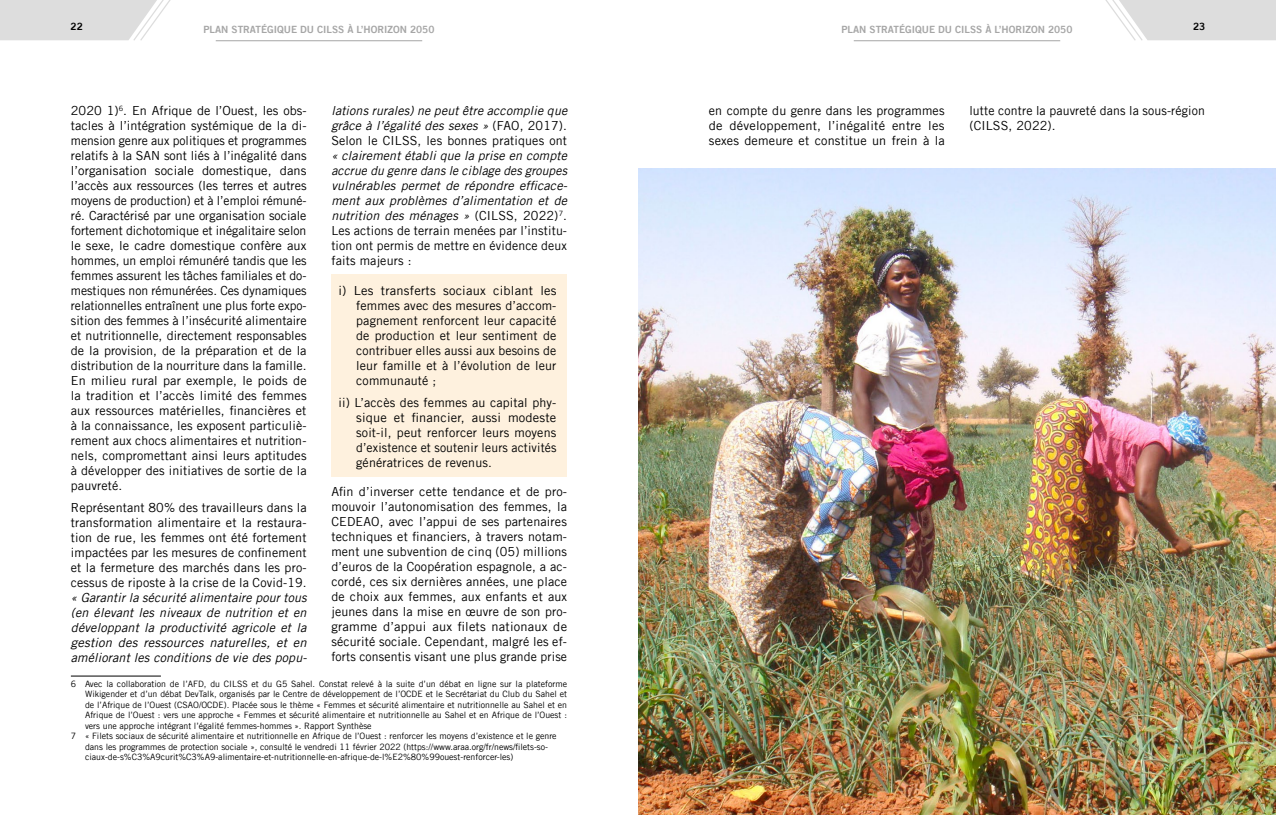
<style>
.page{position:relative;width:1276px;height:815px;background:#fff}
.page>*{position:absolute;margin:0;border:0;box-sizing:border-box;transform-origin:0 0}
.t1{font:12.5px/15px "Trade Gothic LT";letter-spacing:.01em;color:#000;text-align:justify}
.t2{font:italic 12.5px/15px "Trade Gothic LT";letter-spacing:.01em;color:#000;text-align:justify}
.t3{font:10px "Trade Gothic LT Bold Two";color:#a6a6a6}
.t4{font:10px "Trade Gothic LT Bold Two";color:#000}
.t5{font:8.75px "Trade Gothic LT";color:#000}
.s1{font-style:normal}
</style>
<div class="page">
<hr style="left:216px;top:41px;width:206px;height:1px;background:#a6a6a6">
<hr style="left:853px;top:41px;width:207px;height:1px;background:#a6a6a6">
<svg style="left:1105px;top:0;width:171px;height:41px"></svg>
<svg style="left:0;top:0;width:171px;height:41px"></svg>
<div style="left:331px;top:275px;width:236px;height:202px;background:#fef1de"></div>
<hr style="left:71px;top:676px;width:90px;height:1px;background:#000">
<img style="left:638px;top:168px;width:638px;height:647px">
<p class="t4" style="left:71px;top:20px;width:14px">22</p>
<p class="t4" style="left:1193px;top:20px;width:14px">23</p>
<p class="t3" style="left:203px;top:23px;width:232px">PLAN STRATÉGIQUE DU CILSS À L’HORIZON 2050</p>
<p class="t3" style="left:841px;top:23px;width:232px">PLAN STRATÉGIQUE DU CILSS À L’HORIZON 2050</p>
<p class="t1" style="left:71px;top:103px;width:237px">2020 1)<sup>6</sup>. En Afrique de l’Ouest, les obs&shy;tacles à l’intégration systémique de la di&shy;mension genre aux politiques et programmes relatifs à la SAN sont liés à l’inégalité dans l’organisation sociale domestique, dans l’accès aux ressources (les terres et autres moyens de production) et à l’emploi rémuné&shy;ré. Caractérisé par une organisation sociale fortement dichotomique et inégalitaire selon le sexe, le cadre domestique confère aux hommes, un emploi rémunéré tandis que les femmes assurent les tâches familiales et do&shy;mestiques non rémunérées. Ces dynamiques relationnelles entraînent une plus forte expo&shy;sition des femmes à l’insécurité alimentaire et nutritionnelle, directement responsables de la provision, de la préparation et de la distribution de la nourriture dans la famille.<br>En milieu rural par exemple, le poids de la tradition et l’accès limité des femmes aux ressources matérielles, financières et à la connaissance, les exposent particuliè&shy;rement aux chocs alimentaires et nutrition&shy;nels, compromettant ainsi leurs aptitudes à développer des initiatives de sortie de la pauvreté.</p>
<p class="t1" style="left:71px;top:500px;width:237px">Représentant 80% des travailleurs dans la transformation alimentaire et la restaura&shy;tion de rue, les femmes ont été fortement impactées par les mesures de confinement et la fermeture des marchés dans les pro&shy;cessus de riposte à la crise de la Covid-19.</p>
<p class="t2" style="left:71px;top:590px;width:237px">« Garantir la sécurité alimentaire pour tous (en élevant les niveaux de nutrition et en développant la productivité agricole et la gestion des ressources naturelles, et en améliorant les conditions de vie des popu-</p>
<p class="t5" style="left:71px;top:678px;width:498px">6 Avec la collaboration de l’AFD, du CILSS et du G5 Sahel. Constat relevé à la suite d’un débat en ligne sur la plateforme</p>
<p class="t5" style="left:85px;top:689px;width:483px">Wikigender et d’un débat DevTalk, organisés par le Centre de développement de l’OCDE et le Secrétariat du Club du Sahel et</p>
<p class="t5" style="left:85px;top:699px;width:483px">de l’Afrique de l’Ouest (CSAO/OCDE). Placée sous le thème « Femmes et sécurité alimentaire et nutritionnelle au Sahel et en</p>
<p class="t5" style="left:85px;top:710px;width:483px">Afrique de l’Ouest : vers une approche « Femmes et sécurité alimentaire et nutritionnelle au Sahel et en Afrique de l’Ouest :</p>
<p class="t5" style="left:85px;top:720px;width:288px">vers une approche intégrant l’égalité femmes-hommes ». Rapport Synthèse</p>
<p class="t5" style="left:71px;top:731px;width:487px">7 « Filets sociaux de sécurité alimentaire et nutritionnelle en Afrique de l’Ouest : renforcer les moyens d’existence et le genre</p>
<p class="t5" style="left:85px;top:741px;width:464px">dans les programmes de protection sociale », consulté le vendredi 11 février 2022 (https://www.araa.org/fr/news/filets-so-</p>
<p class="t5" style="left:85px;top:752px;width:430px">ciaux-de-s%C3%A9curit%C3%A9-alimentaire-et-nutritionnelle-en-afrique-de-l%E2%80%99ouest-renforcer-les)</p>
<p class="t2" style="left:331px;top:103px;width:237px">lations rurales) ne peut être accomplie que grâce à l’égalité des sexes » <span class="s1">(FAO, 2017).<br>Selon le CILSS, les bonnes pratiques ont</span></p>
<p class="t2" style="left:331px;top:148px;width:237px">« clairement établi que la prise en compte accrue du genre dans le ciblage des groupes vulnérables permet de répondre efficace&shy;ment aux problèmes d’alimentation et de nutrition des ménages » <span class="s1">(CILSS, 2022)</span><sup>7</sup><span class="s1">.<br>Les actions de terrain menées par l’institu&shy;tion ont permis de mettre en évidence deux faits majeurs :</span></p>
<p class="t1" style="left:356px;top:282px;width:202px;text-indent:-18px">i) Les transferts sociaux ciblant les femmes avec des mesures d’accom&shy;pagnement renforcent leur capacité de production et leur sentiment de contribuer elles aussi aux besoins de leur famille et à l’évolution de leur communauté ;</p>
<p class="t1" style="left:356px;top:394px;width:202px;text-indent:-18px">ii) L’accès des femmes au capital phy&shy;sique et financier, aussi modeste soit-il, peut renforcer leurs moyens d’existence et soutenir leurs activités génératrices de revenus.</p>
<p class="t1" style="left:331px;top:484px;width:237px">Afin d’inverser cette tendance et de pro&shy;mouvoir l’autonomisation des femmes, la CEDEAO, avec l’appui de ses partenaires techniques et financiers, à travers notam&shy;ment une subvention de cinq (05) millions d’euros de la Coopération espagnole, a ac&shy;cordé, ces six dernières années, une place de choix aux femmes, aux enfants et aux jeunes dans la mise en œuvre de son pro&shy;gramme d’appui aux filets nationaux de sécurité sociale. Cependant, malgré les ef&shy;forts consentis visant une plus grande prise</p>
<p class="t1" style="left:709px;top:103px;width:237px">en compte du genre dans les programmes de développement, l’inégalité entre les sexes demeure et constitue un frein à la</p>
<p class="t1" style="left:969px;top:103px;width:237px">lutte contre la pauvreté dans la sous-région (CILSS, 2022).</p>
</div>
